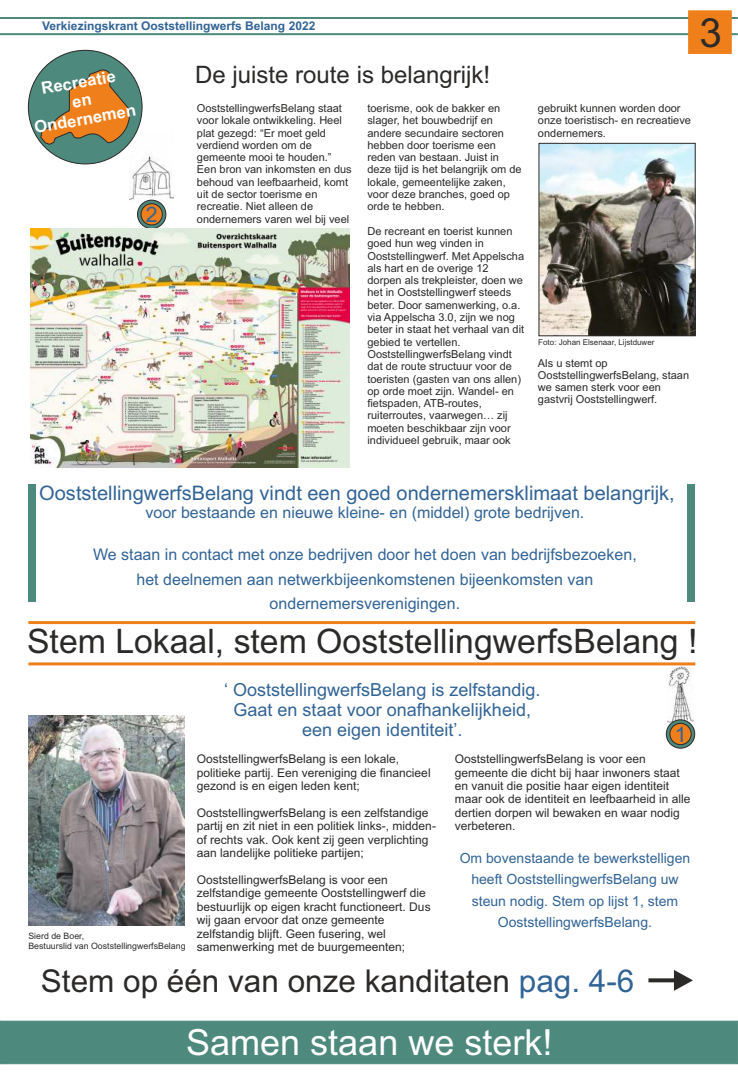
<style>
.page{position:relative;width:738px;height:1092px;background:#fff}
.page>*{position:absolute;margin:0;border:0;box-sizing:border-box;transform-origin:0 0}
.t1{font:40.3px "Arial";color:#2b2a29}
.t2{font:36px "Arial";color:#fefefe}
.t3{font:33.7px "Arial";color:#2b2a29}
.t4{font:31.4px "Arial";color:#2b2a29}
.t5{font:24px "Arial";color:#2b2a29}
.t6{font:21.3px "Arial";color:#326496}
.t7{font:20px "Arial";color:#326496}
.t8{font:18px/20.1px "Arial";color:#326496;text-align:center}
.t9{font:700 16.7px/18.6px "Arial";color:#fefefe;text-align:center}
.t10{font:16px/24.1px "Arial";color:#326496;text-align:center}
.t11{font:14px/21.4px "Arial";color:#326496;text-align:center}
.t12{font:12px/13.4px "Arial";color:#2b2a29}
.t13{font:700 12px "Arial";color:#326496}
.t14{font:11px/12.3px "Arial";color:#2b2a29}
.t15{font:8.8px "Arial";color:#2b2a29}
.t16{font:8px "Arial";color:#2b2a29}
.s1{color:#326496}
</style>
<div class="page">
<svg style="left:648px;top:970px;width:44px;height:20px"></svg>
<img style="left:666px;top:665px;width:27px;height:62px">
<svg style="left:665px;top:719px;width:29px;height:29px"></svg>
<div style="left:669px;top:723px;width:22px;height:21px;background:#ef7f1a;border:1px solid #2b2a29;border-radius:50%"></div>
<img style="left:129px;top:128px;width:45px;height:86px">
<svg style="left:137px;top:200px;width:29px;height:29px"></svg>
<div style="left:141px;top:203px;width:21px;height:22px;background:#ef7f1a;border:1px solid #2b2a29;border-radius:50%"></div>
<div style="left:0;top:1020px;width:737px;height:44px;background:#4d897c"></div>
<hr style="left:0;top:17px;width:737px;height:2px;background:#4d897c">
<hr style="left:0;top:33px;width:737px;height:2px;background:#4d897c">
<svg style="left:687px;top:10px;width:44px;height:44px;background:#ef8221"></svg>
<div style="left:28px;top:50px;width:114px;height:114px;background:#4d897c;border:1px solid #2b2a29;border-radius:50%"></div>
<svg style="left:40px;top:69px;width:92px;height:76px"></svg>
<img style="left:28px;top:715px;width:156px;height:210px">
<hr style="left:28px;top:662px;width:666px;height:3px;background:#ef7f1a">
<hr style="left:28px;top:621px;width:666px;height:3px;background:#ef7f1a">
<div style="left:28px;top:484px;width:7px;height:117px;background:#4d897c"></div>
<img style="left:30px;top:228px;width:319px;height:239px">
<div style="left:686px;top:484px;width:7px;height:117px;background:#4d897c"></div>
<img style="left:540px;top:145px;width:153px;height:189px">
<div style="left:538px;top:143px;width:157px;height:193px;border:1px solid #2b2a29"></div>
<p class="t13" style="left:42px;top:21px;width:274px">Verkiezingskrant Ooststellingwerfs Belang 2022</p>
<h1 class="t1" style="left:699px;top:17px;width:24px">3</h1>
<h3 class="t5" style="left:195px;top:66px;width:296px">De juiste route is belangrijk!</h3>
<h3 class="t9" style="left:26px;top:83px;width:104px;rotate:-10deg">Recreatie<br>en<br>Ondernemen</h3>
<p class="t14" style="left:197px;top:103px;width:156px">OoststellingwerfsBelang staat voor lokale ontwikkeling. Heel plat gezegd: “Er moet geld verdiend worden om de gemeente mooi te houden.”<br>Een bron van inkomsten en dus behoud van leefbaarheid, komt uit de sector toerisme en recreatie. Niet alleen de ondernemers varen wel bij veel</p>
<p class="t14" style="left:367px;top:103px;width:156px">toerisme, ook de bakker en slager, het bouwbedrijf en andere secundaire sectoren hebben door toerisme een reden van bestaan. Juist in deze tijd is het belangrijk om de lokale, gemeentelijke zaken, voor deze branches, goed op orde te hebben.</p>
<p class="t14" style="left:537px;top:103px;width:154px">gebruikt kunnen worden door onze toeristisch- en recreatieve ondernemers.</p>
<h3 class="t6" style="left:146px;top:206px;width:13px">2</h3>
<p class="t14" style="left:367px;top:226px;width:158px">De recreant en toerist kunnen goed hun weg vinden in<br>Ooststellingwerf. Met Appelscha als hart en de overige 12 dorpen als trekpleister, doen we het in Ooststellingwerf steeds beter. Door samenwerking, o.a. via Appelscha 3.0, zijn we nog beter in staat het verhaal van dit gebied te vertellen.<br>OoststellingwerfsBelang vindt dat de route structuur voor de toeristen (gasten van ons allen) op orde moet zijn. Wandel- en fietspaden, ATB-routes, ruiterroutes, vaarwegen… zij moeten beschikbaar zijn voor individueel gebruik, maar ook</p>
<p class="t16" style="left:538px;top:339px;width:118px">Foto: Johan Elsenaar, Lijstduwer</p>
<p class="t14" style="left:537px;top:357px;width:153px">Als u stemt op<br>OoststellingwerfsBelang, staan we samen sterk voor een gastvrij Ooststellingwerf.</p>
<h3 class="t7" style="left:39px;top:485px;width:636px">OoststellingwerfsBelang vindt een goed ondernemersklimaat belangrijk,</h3>
<h3 class="t10" style="left:145px;top:502px;width:440px">voor bestaande en nieuwe kleine- en (middel) grote bedrijven.</h3>
<h3 class="t10" style="left:93px;top:544px;width:545px">We staan in contact met onze bedrijven door het doen van bedrijfsbezoeken, het deelnemen aan netwerkbijeenkomstenen bijeenkomsten van ondernemersverenigingen.</h3>
<h3 class="t3" style="left:27px;top:628px;width:671px">Stem Lokaal, stem OoststellingwerfsBelang !</h3>
<p class="t15" style="left:28px;top:932px;width:57px">Sierd de Boer,</p>
<p class="t15" style="left:28px;top:942px;width:158px">Bestuurslid van OoststellingwerfsBelang</p>
<h3 class="t8" style="left:224px;top:681px;width:318px">‘ OoststellingwerfsBelang is zelfstandig.</h3>
<h3 class="t8" style="left:233px;top:701px;width:299px">Gaat en staat voor onafhankelijkheid, een eigen identiteit’.</h3>
<h3 class="t6" style="left:674px;top:726px;width:13px">1</h3>
<p class="t12" style="left:197px;top:753px;width:235px">OoststellingwerfsBelang is een lokale, politieke partij. Een vereniging die financieel gezond is en eigen leden kent;</p>
<p class="t12" style="left:454px;top:753px;width:237px">OoststellingwerfsBelang is voor een gemeente die dicht bij haar inwoners staat en vanuit die positie haar eigen identiteit maar ook de identiteit en leefbaarheid in alle</p>
<p class="t12" style="left:197px;top:806px;width:240px">OoststellingwerfsBelang is een zelfstandige partij en zit niet in een politiek links-, midden&shy;of rechts vak. Ook kent zij geen verplichting aan landelijke politieke partijen;</p>
<p class="t12" style="left:454px;top:806px;width:226px">dertien dorpen wil bewaken en waar nodig verbeteren.</p>
<p class="t11" style="left:459px;top:848px;width:232px">Om bovenstaande te bewerkstelligen heeft OoststellingwerfsBelang uw steun nodig. Stem op lijst 1, stem OoststellingwerfsBelang.</p>
<p class="t12" style="left:197px;top:874px;width:235px">OoststellingwerfsBelang is voor een zelfstandige gemeente Ooststellingwerf die bestuurlijk op eigen kracht functioneert. Dus wij gaan ervoor dat onze gemeente zelfstandig blijft. Geen fusering, wel samenwerking met de buurgemeenten;</p>
<h3 class="t4" style="left:41px;top:968px;width:594px">Stem op één van onze kanditaten <span class="s1">pag. 4-6</span></h3>
<h2 class="t2" style="left:186px;top:1029px;width:368px">Samen staan we sterk!</h2>
</div>
